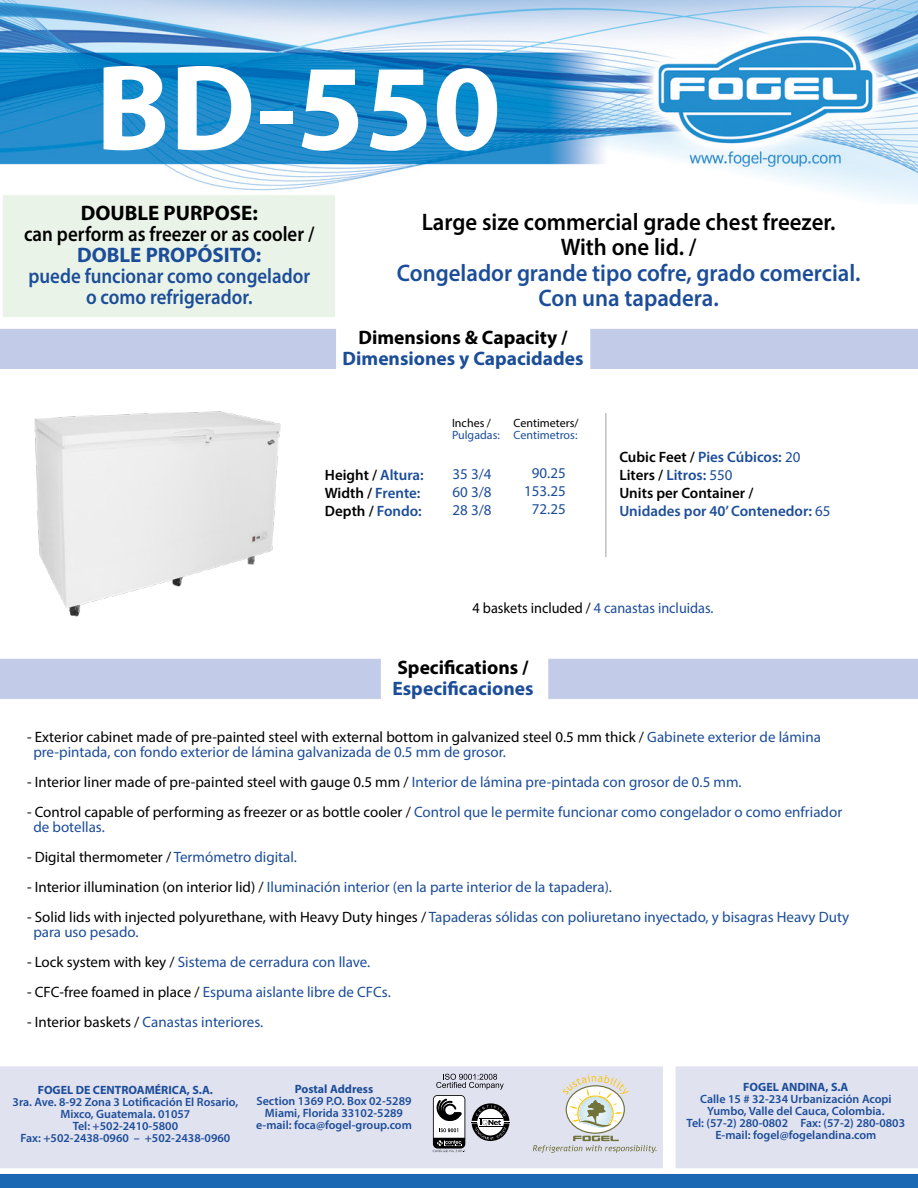
<style>
.page{position:relative;width:918px;height:1188px;background:#fff}
.page>*{position:absolute;margin:0;border:0;box-sizing:border-box;transform-origin:0 0}
.t1{font:700 123px "Myriad Pro";color:#fff}
.t2{font:600 24px "Myriad Pro";color:#1c4d99;scale:.95 1}
.t3{font:600 24px "Myriad Pro";color:#000;scale:.95 1}
.t4{font:600 21px "Myriad Pro";color:#1c4d99;scale:.9 1}
.t5{font:600 21px "Myriad Pro";color:#000;scale:.9 1}
.t6{font:700 21px "Myriad Pro";color:#1c4d99}
.t7{font:700 21px "Myriad Pro";color:#000}
.t8{font:700 19.5px "Myriad Pro";color:#1c4d99}
.t9{font:700 19.5px "Myriad Pro";color:#000}
.t10{font:15px "Myriad Pro";color:#1c4d99}
.t11{font:15px "Myriad Pro";color:#000}
.t12{font:600 15px "Myriad Pro";color:#1c4d99}
.t13{font:600 15px "Myriad Pro";color:#000}
.t14{font:15px "Myriad Pro";color:#1c4d99;scale:.95 1}
.t15{font:600 12px "Myriad Pro";color:#1c4d99}
.t16{font:700 12px "Myriad Pro";color:#1c4d99}
.t17{font:12px "Myriad Pro";color:#1c4d99}
.t18{font:12px "Myriad Pro";color:#000}
.s1{color:#1c4d99}
.s2{color:#000}
.s3{font-weight:400}
.s4{font-weight:400;color:#1c4d99}
</style>
<div class="page">
<img style="left:0;top:0;width:918px;height:204px">
<div style="left:0;top:658px;width:918px;height:41px;background:#c2cbe8"></div>
<div style="left:0;top:329px;width:918px;height:40px;background:#c2cbe8"></div>
<div style="left:2px;top:194px;width:334px;height:124px;background:#eaf3e7;border:1px solid #fff"></div>
<div style="left:381px;top:652px;width:167px;height:51px;background:#fff"></div>
<div style="left:336px;top:322px;width:254px;height:51px;background:#fff"></div>
<hr style="left:605px;top:413px;width:2px;height:144px;background:#bfbfbd">
<img style="left:34px;top:411px;width:247px;height:206px">
<svg style="left:0;top:1066px;width:918px;height:122px"></svg>
<p class="t1" style="left:95px;top:28px;width:407px">BD-550</p>
<p class="t7" style="left:81px;top:200px;width:179px">DOUBLE PURPOSE:</p>
<p class="t5" style="left:24px;top:221px;width:324px">can perform as freezer or as cooler /</p>
<p class="t6" style="left:77px;top:242px;width:186px">DOBLE PROPÓSITO:</p>
<p class="t4" style="left:28px;top:263px;width:314px">puede funcionar como congelador</p>
<p class="t4" style="left:86px;top:284px;width:187px">o como refrigerador.</p>
<p class="t3" style="left:422px;top:207px;width:437px">Large size commercial grade chest freezer.</p>
<p class="t3" style="left:561px;top:232px;width:144px">With one lid. /</p>
<p class="t2" style="left:397px;top:258px;width:490px">Congelador grande tipo cofre, grado comercial.</p>
<p class="t2" style="left:539px;top:283px;width:191px">Con una tapadera.</p>
<p class="t9" style="left:358px;top:325px;width:211px">Dimensions &amp; Capacity /</p>
<p class="t8" style="left:343px;top:346px;width:242px">Dimensiones y Capacidades</p>
<p class="t13" style="left:325px;top:466px;width:100px">Height / <span class="s1">Altura:</span></p>
<p class="t12" style="left:325px;top:484px;width:97px"><span class="s2">Width /</span> Frente:</p>
<p class="t13" style="left:325px;top:502px;width:98px">Depth / <span class="s1">Fondo:</span></p>
<p class="t18" style="left:452px;top:416px;width:41px">Inches /</p>
<p class="t18" style="left:514px;top:416px;width:66px">Centimeters/</p>
<p class="t17" style="left:452px;top:428px;width:127px">Pulgadas: Centimetros:</p>
<p class="t10" style="left:452px;top:464px;width:41px">35 3/4</p>
<p class="t10" style="left:452px;top:482px;width:41px">60 3/8</p>
<p class="t10" style="left:452px;top:500px;width:41px">28 3/8</p>
<p class="t10" style="left:532px;top:464px;width:35px">90.25</p>
<p class="t10" style="left:524px;top:482px;width:43px">153.25</p>
<p class="t10" style="left:532px;top:500px;width:35px">72.25</p>
<p class="t12" style="left:619px;top:448px;width:183px"><span class="s2">Cubic Feet /</span> Pies Cúbicos: <span class="s3">20</span></p>
<p class="t13" style="left:619px;top:466px;width:115px">Liters / <span class="s1">Litros:</span> <span class="s4">550</span></p>
<p class="t13" style="left:619px;top:484px;width:136px">Units per Container /</p>
<p class="t12" style="left:619px;top:502px;width:213px">Unidades por 40’ Contenedor: <span class="s3">65</span></p>
<p class="t14" style="left:473px;top:598px;width:255px"><span class="s2">4 baskets included /</span> 4 canastas incluidas.</p>
<p class="t9" style="left:397px;top:655px;width:133px">Specifications /</p>
<p class="t8" style="left:392px;top:676px;width:143px">Especificaciones</p>
<p class="t11" style="left:27px;top:728px;width:796px">- Exterior cabinet made of pre-painted steel with external bottom in galvanized steel 0.5 mm thick / <span class="s1">Gabinete exterior de lámina</span></p>
<p class="t10" style="left:33px;top:743px;width:474px">pre-pintada, con fondo exterior de lámina galvanizada de 0.5 mm de grosor.</p>
<p class="t11" style="left:27px;top:773px;width:716px">- Interior liner made of pre-painted steel with gauge 0.5 mm / <span class="s1">Interior de lámina pre-pintada con grosor de 0.5 mm.</span></p>
<p class="t10" style="left:27px;top:803px;width:817px"><span class="s2">- Control capable of performing as freezer or as bottle cooler /</span> Control que le permite funcionar como congelador o como enfriador</p>
<p class="t10" style="left:33px;top:818px;width:73px">de botellas.</p>
<p class="t11" style="left:27px;top:848px;width:271px">- Digital thermometer / <span class="s1">Termómetro digital.</span></p>
<p class="t10" style="left:27px;top:878px;width:587px"><span class="s2">- Interior illumination (on interior lid) /</span> Iluminación interior (en la parte interior de la tapadera).</p>
<p class="t10" style="left:27px;top:908px;width:824px"><span class="s2">- Solid lids with injected polyurethane, with Heavy Duty hinges /</span> Tapaderas sólidas con poliuretano inyectado, y bisagras Heavy Duty</p>
<p class="t10" style="left:33px;top:923px;width:107px">para uso pesado.</p>
<p class="t10" style="left:27px;top:953px;width:345px"><span class="s2">- Lock system with key /</span> Sistema de cerradura con llave.</p>
<p class="t10" style="left:27px;top:983px;width:365px"><span class="s2">- CFC-free foamed in place /</span> Espuma aislante libre de CFCs.</p>
<p class="t10" style="left:27px;top:1013px;width:238px"><span class="s2">- Interior baskets /</span> Canastas interiores.</p>
<p class="t16" style="left:38px;top:1082px;width:177px">FOGEL DE CENTROAMÉRICA, S.A.</p>
<p class="t15" style="left:13px;top:1094px;width:227px">3ra. Ave. 8-92 Zona 3 Lotificación El Rosario,</p>
<p class="t15" style="left:60px;top:1106px;width:131px">Mixco, Guatemala. 01057</p>
<p class="t15" style="left:73px;top:1118px;width:107px">Tel: +502-2410-5800</p>
<p class="t15" style="left:21px;top:1130px;width:211px">Fax: +502-2438-0960 – +502-2438-0960</p>
<p class="t16" style="left:295px;top:1082px;width:80px">Postal Address</p>
<p class="t15" style="left:256px;top:1094px;width:157px">Section 1369 P.O. Box 02-5289</p>
<p class="t15" style="left:265px;top:1106px;width:140px">Miami, Florida 33102-5289</p>
<p class="t15" style="left:256px;top:1118px;width:157px">e-mail: foca@fogel-group.com</p>
<p class="t16" style="left:743px;top:1079px;width:107px">FOGEL ANDINA, S.A</p>
<p class="t15" style="left:700px;top:1091px;width:193px">Calle 15 # 32-234 Urbanización Acopi</p>
<p class="t15" style="left:707px;top:1103px;width:179px">Yumbo, Valle del Cauca, Colombia.</p>
<p class="t15" style="left:687px;top:1115px;width:220px">Tel: (57-2) 280-0802 Fax: (57-2) 280-0803</p>
<p class="t15" style="left:715px;top:1127px;width:163px">E-mail: fogel@fogelandina.com</p>
</div>
